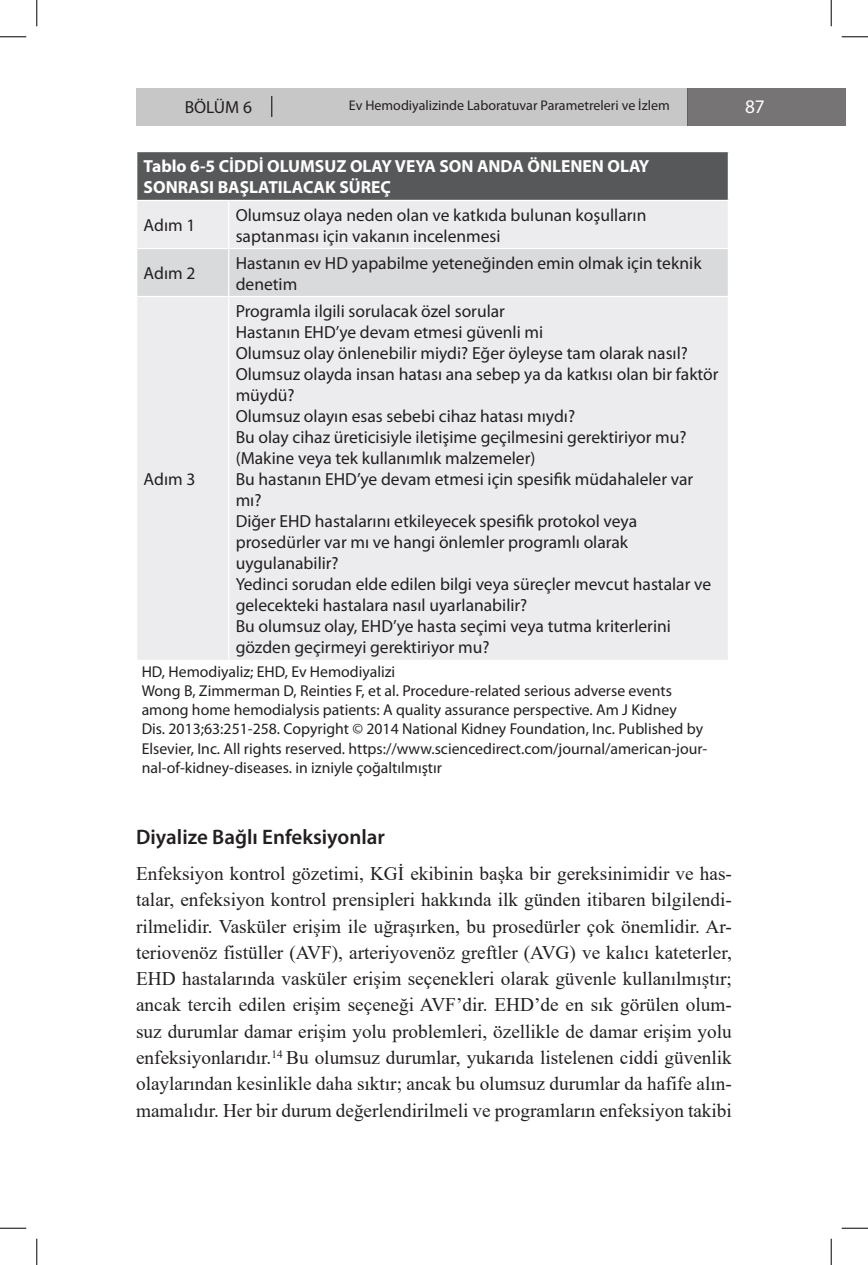
<style>
.page{position:relative;width:868px;height:1265px;background:#fff}
.page>*{position:absolute;margin:0;border:0;box-sizing:border-box;transform-origin:0 0}
.başlık_2{font:600 21px "Myriad Pro";color:#231f20}
.düzyazı_2{font:19.25px/26.2px "Times New Roman";color:#231f20;text-align:justify}
.t1{font:19.25px "Myriad Pro";color:#fff}
.tabloyazi{font:17.5px/21px "Myriad Pro";color:#231f20}
.tabloyazibold{font:700 17.5px/21px "Myriad Pro";color:#fff}
.kaynak_tablo{font:15.75px/19.2px "Myriad Pro";color:#231f20}
.t2{font:14px "Myriad Pro";color:#231f20}
</style>
<div class="page">
<div style="left:687px;top:88px;width:158px;height:37px;background:#767474"></div>
<div style="left:136px;top:88px;width:551px;height:37px;background:#c8c7c7"></div>
<svg style="left:271px;top:96px;width:1px;height:21px"></svg>
<div style="left:137px;top:151px;width:591px;height:49px;background:#57585a"></div>
<div style="left:137px;top:201px;width:590px;height:458px;background:#ececee"></div>
<div style="left:137px;top:249px;width:590px;height:47px;background:#d9dadc"></div>
<hr style="left:228px;top:201px;width:1px;height:47px;background:#fff">
<hr style="left:136px;top:248px;width:93px;height:1px;background:#fff">
<hr style="left:229px;top:248px;width:499px;height:1px;background:#fff">
<hr style="left:228px;top:249px;width:1px;height:47px;background:#fff">
<hr style="left:136px;top:296px;width:93px;height:1px;background:#fff">
<hr style="left:229px;top:296px;width:499px;height:1px;background:#fff">
<hr style="left:228px;top:297px;width:1px;height:362px;background:#fff">
<hr style="left:136px;top:151px;width:93px;height:1px;background:#fff">
<hr style="left:229px;top:151px;width:499px;height:1px;background:#fff">
<hr style="left:727px;top:152px;width:1px;height:48px;background:#fff">
<svg style="left:0;top:36px;width:26px;height:1px"></svg>
<svg style="left:841px;top:36px;width:26px;height:1px"></svg>
<svg style="left:0;top:1227px;width:26px;height:1px"></svg>
<svg style="left:841px;top:1227px;width:26px;height:1px"></svg>
<svg style="left:36px;top:0;width:1px;height:26px"></svg>
<svg style="left:36px;top:1238px;width:1px;height:26px"></svg>
<svg style="left:830px;top:0;width:1px;height:26px"></svg>
<svg style="left:830px;top:1238px;width:1px;height:26px"></svg>
<p class="tabloyazi" style="left:185px;top:97px;width:69px">BÖLÜM 6</p>
<p class="t2" style="left:349px;top:98px;width:322px">Ev Hemodiyalizinde Laboratuvar Parametreleri ve İzlem</p>
<p class="t1" style="left:744px;top:96px;width:21px">87</p>
<p class="tabloyazibold" style="left:144px;top:155px;width:507px">Tablo 6-5 CİDDİ OLUMSUZ OLAY VEYA SON ANDA ÖNLENEN OLAY<br>SONRASI BAŞLATILACAK SÜREÇ</p>
<p class="tabloyazi" style="left:144px;top:215px;width:53px">Adım 1</p>
<p class="tabloyazi" style="left:235px;top:204px;width:412px">Olumsuz olaya neden olan ve katkıda bulunan koşulların saptanması için vakanın incelenmesi</p>
<p class="tabloyazi" style="left:144px;top:263px;width:53px">Adım 2</p>
<p class="tabloyazi" style="left:235px;top:252px;width:467px">Hastanın ev HD yapabilme yeteneğinden emin olmak için teknik denetim</p>
<p class="tabloyazi" style="left:235px;top:300px;width:271px">Programla ilgili sorulacak özel sorular</p>
<p class="tabloyazi" style="left:235px;top:321px;width:309px">Hastanın EHD’ye devam etmesi güvenli mi</p>
<p class="tabloyazi" style="left:235px;top:342px;width:453px">Olumsuz olay önlenebilir miydi? Eğer öyleyse tam olarak nasıl?</p>
<p class="tabloyazi" style="left:235px;top:363px;width:484px">Olumsuz olayda insan hatası ana sebep ya da katkısı olan bir faktör müydü?</p>
<p class="tabloyazi" style="left:235px;top:405px;width:341px">Olumsuz olayın esas sebebi cihaz hatası mıydı?</p>
<p class="tabloyazi" style="left:235px;top:426px;width:452px">Bu olay cihaz üreticisiyle iletişime geçilmesini gerektiriyor mu? (Makine veya tek kullanımlık malzemeler)</p>
<p class="tabloyazi" style="left:235px;top:468px;width:459px">Bu hastanın EHD’ye devam etmesi için spesifik müdahaleler var mı?</p>
<p class="tabloyazi" style="left:235px;top:510px;width:403px">Diğer EHD hastalarını etkileyecek spesifik protokol veya prosedürler var mı ve hangi önlemler programlı olarak uygulanabilir?</p>
<p class="tabloyazi" style="left:235px;top:573px;width:477px">Yedinci sorudan elde edilen bilgi veya süreçler mevcut hastalar ve gelecekteki hastalara nasıl uyarlanabilir?</p>
<p class="tabloyazi" style="left:235px;top:615px;width:436px">Bu olumsuz olay, EHD’ye hasta seçimi veya tutma kriterlerini gözden geçirmeyi gerektiriyor mu?</p>
<p class="kaynak_tablo" style="left:142px;top:662px;width:255px">HD, Hemodiyaliz; EHD, Ev Hemodiyalizi</p>
<p class="kaynak_tablo" style="left:142px;top:681px;width:567px">Wong B, Zimmerman D, Reinties F, et al. Procedure-related serious adverse events among home hemodialysis patients: A quality assurance perspective. Am J Kidney<br>Dis. 2013;63:251-258. Copyright © 2014 National Kidney Foundation, Inc. Published by Elsevier, Inc. All rights reserved. https://www.sciencedirect.com/journal/american-jour&shy;nal-of-kidney-diseases. in izniyle çoğaltılmıştır</p>
<p class="tabloyazi" style="left:144px;top:468px;width:53px">Adım 3</p>
<p class="başlık_2" style="left:136px;top:823px;width:250px">Diyalize Bağlı Enfeksiyonlar</p>
<p class="düzyazı_2" style="left:136px;top:859px;width:597px">Enfeksiyon kontrol gözetimi, KGİ ekibinin başka bir gereksinimidir ve has&shy;talar, enfeksiyon kontrol prensipleri hakkında ilk günden itibaren bilgilendi&shy;rilmelidir. Vasküler erişim ile uğraşırken, bu prosedürler çok önemlidir. Ar&shy;teriovenöz fistüller (AVF), arteriyovenöz greftler (AVG) ve kalıcı kateterler, EHD hastalarında vasküler erişim seçenekleri olarak güvenle kullanılmıştır; ancak tercih edilen erişim seçeneği AVF’dir. EHD’de en sık görülen olum&shy;suz durumlar damar erişim yolu problemleri, özellikle de damar erişim yolu enfeksiyonlarıdır.<sup>14</sup> Bu olumsuz durumlar, yukarıda listelenen ciddi güvenlik olaylarından kesinlikle daha sıktır; ancak bu olumsuz durumlar da hafife alın&shy;mamalıdır. Her bir durum değerlendirilmeli ve programların enfeksiyon takibi</p>
</div>
